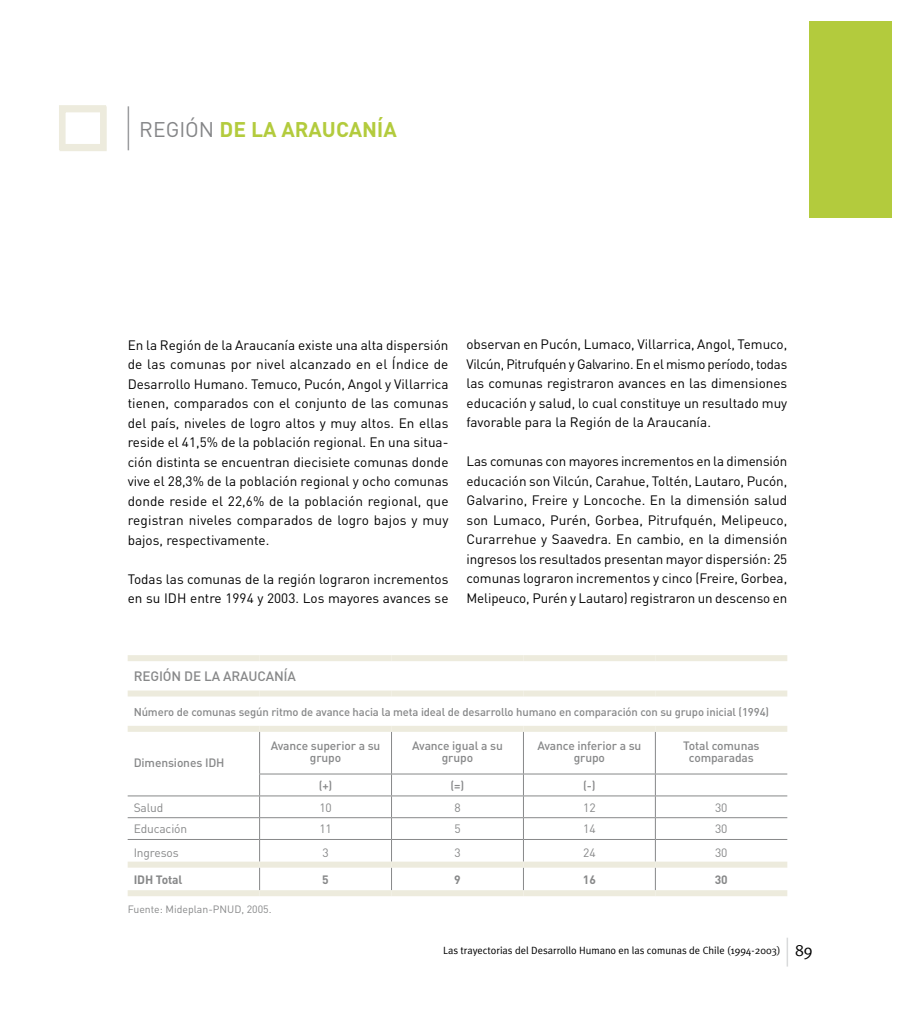
<style>
.page{position:relative;width:915px;height:1021px;background:#fff}
.page>*{position:absolute;margin:0;border:0;box-sizing:border-box;transform-origin:0 0}
.t1{font:21px "DIN";color:#848587}
.t2{font:700 21px "DIN";color:#b3cb3d}
.t3{font:13.5px/19.5px "DIN";color:#000;text-align:justify}
.t4{font:500 13.5px "DIN";color:#878889}
.t5{font:500 12px/12px "DIN";letter-spacing:-.01em;color:#878889;text-align:center}
.t6{font:12px "DIN";letter-spacing:-.01em;color:#878889}
.t7{font:700 12px "DIN";letter-spacing:-.01em;color:#878889}
.t8{font:500 11.25px "DIN";letter-spacing:-.01em;color:#878889}
.t9{font:10.5px "Meta Plus Normal";color:#000}
.t10{font:10.5px "DIN";color:#878889}
.s1{font-weight:700;color:#b3cb3d}
.s2{font-size:16.5px}
</style>
<div class="page">
<hr style="left:128px;top:106px;width:1px;height:44px;background:#9c9d9f">
<hr style="left:259px;top:731px;width:1px;height:42px;background:#878889">
<hr style="left:391px;top:731px;width:1px;height:42px;background:#878889">
<hr style="left:523px;top:731px;width:1px;height:42px;background:#878889">
<hr style="left:654px;top:731px;width:1px;height:42px;background:#878889">
<hr style="left:259px;top:773px;width:132px;height:1px;background:#878889">
<hr style="left:391px;top:773px;width:132px;height:1px;background:#878889">
<hr style="left:523px;top:773px;width:132px;height:1px;background:#878889">
<hr style="left:655px;top:773px;width:132px;height:1px;background:#878889">
<hr style="left:128px;top:795px;width:131px;height:1px;background:#878889">
<hr style="left:259px;top:795px;width:132px;height:1px;background:#878889">
<hr style="left:391px;top:795px;width:132px;height:1px;background:#878889">
<hr style="left:523px;top:795px;width:132px;height:1px;background:#878889">
<hr style="left:655px;top:795px;width:132px;height:1px;background:#878889">
<hr style="left:128px;top:817px;width:131px;height:1px;background:#878889">
<hr style="left:259px;top:817px;width:132px;height:1px;background:#878889">
<hr style="left:391px;top:817px;width:132px;height:1px;background:#878889">
<hr style="left:523px;top:817px;width:132px;height:1px;background:#878889">
<hr style="left:655px;top:817px;width:132px;height:1px;background:#878889">
<hr style="left:128px;top:839px;width:131px;height:1px;background:#878889">
<hr style="left:259px;top:839px;width:132px;height:1px;background:#878889">
<svg style="left:259px;top:774px;width:1px;height:87px"></svg>
<hr style="left:391px;top:839px;width:132px;height:1px;background:#878889">
<svg style="left:391px;top:774px;width:1px;height:87px"></svg>
<hr style="left:523px;top:839px;width:132px;height:1px;background:#878889">
<svg style="left:523px;top:774px;width:1px;height:87px"></svg>
<hr style="left:655px;top:839px;width:132px;height:1px;background:#878889">
<svg style="left:654px;top:774px;width:1px;height:87px"></svg>
<svg style="left:259px;top:867px;width:1px;height:23px"></svg>
<svg style="left:391px;top:867px;width:1px;height:23px"></svg>
<svg style="left:523px;top:867px;width:1px;height:23px"></svg>
<svg style="left:654px;top:867px;width:1px;height:23px"></svg>
<div style="left:128px;top:655px;width:131px;height:6px;background:#edebdd"></div>
<div style="left:259px;top:655px;width:132px;height:6px;background:#edebdd"></div>
<div style="left:391px;top:655px;width:132px;height:6px;background:#edebdd"></div>
<div style="left:523px;top:655px;width:132px;height:6px;background:#edebdd"></div>
<div style="left:655px;top:655px;width:132px;height:6px;background:#edebdd"></div>
<div style="left:128px;top:690px;width:131px;height:6px;background:#edebdd"></div>
<div style="left:259px;top:690px;width:132px;height:6px;background:#edebdd"></div>
<div style="left:391px;top:690px;width:132px;height:6px;background:#edebdd"></div>
<div style="left:523px;top:690px;width:132px;height:6px;background:#edebdd"></div>
<div style="left:655px;top:690px;width:132px;height:6px;background:#edebdd"></div>
<div style="left:128px;top:725px;width:131px;height:6px;background:#edebdd"></div>
<div style="left:259px;top:725px;width:132px;height:6px;background:#edebdd"></div>
<div style="left:391px;top:725px;width:132px;height:6px;background:#edebdd"></div>
<div style="left:523px;top:725px;width:132px;height:6px;background:#edebdd"></div>
<div style="left:655px;top:725px;width:132px;height:6px;background:#edebdd"></div>
<div style="left:128px;top:861px;width:131px;height:6px;background:#edebdd"></div>
<div style="left:259px;top:861px;width:132px;height:6px;background:#edebdd"></div>
<div style="left:391px;top:861px;width:132px;height:6px;background:#edebdd"></div>
<div style="left:523px;top:861px;width:132px;height:6px;background:#edebdd"></div>
<div style="left:655px;top:861px;width:132px;height:6px;background:#edebdd"></div>
<div style="left:128px;top:890px;width:131px;height:6px;background:#edebdd"></div>
<div style="left:259px;top:890px;width:132px;height:6px;background:#edebdd"></div>
<div style="left:391px;top:890px;width:132px;height:6px;background:#edebdd"></div>
<div style="left:523px;top:890px;width:132px;height:6px;background:#edebdd"></div>
<div style="left:655px;top:890px;width:132px;height:6px;background:#edebdd"></div>
<div style="left:60px;top:106px;width:47px;height:45px;border:6px solid #edebdd"></div>
<div style="left:809px;top:21px;width:82px;height:196px;background:#b3cb3d"></div>
<div style="left:59px;top:105px;width:47px;height:45px;border:6px solid #edebdd"></div>
<svg style="left:786px;top:938px;width:1px;height:28px"></svg>
<h1 class="t1" style="left:139px;top:116px;width:91px">REGIÓN <span class="s1">DELA</span></h1>
<h1 class="t2" style="left:281px;top:116px;width:27px">ARAUCANÍA</h1>
<p class="t3" style="left:128px;top:335px;width:322px">En la Región de la Araucanía existe una alta dispersión de las comunas por nivel alcanzado en el Índice de Desarrollo Humano. Temuco, Pucón, Angol y Villarrica tienen, comparados con el conjunto de las comunas del país, niveles de logro altos y muy altos. En ellas reside el 41,5% de la población regional. En una situa&shy;ción distinta se encuentran diecisiete comunas donde vive el 28,3% de la población regional y ocho comunas donde reside el 22,6% de la población regional, que registran niveles comparados de logro bajos y muy bajos, respectivamente.</p>
<p class="t3" style="left:128px;top:569px;width:322px">Todas las comunas de la región lograron incrementos en su IDH entre 1994 y 2003. Los mayores avances se</p>
<p class="t3" style="left:466px;top:334px;width:322px">observan en Pucón, Lumaco, Villarrica, Angol, Temuco, Vilcún, Pitrufquén y Galvarino. En el mismo período, todas las comunas registraron avances en las dimensiones educación y salud, lo cual constituye un resultado muy favorable para la Región de la Araucanía.</p>
<p class="t3" style="left:466px;top:451px;width:322px">Las comunas con mayores incrementos en la dimensión educación son Vilcún, Carahue, Toltén, Lautaro, Pucón, Galvarino, Freire y Loncoche. En la dimensión salud son Lumaco, Purén, Gorbea, Pitrufquén, Melipeuco, Curarrehue y Saavedra. En cambio, en la dimensión ingresos los resultados presentan mayor dispersión: 25 comunas lograron incrementos y cinco (Freire, Gorbea, Melipeuco, Purén y Lautaro) registraron un descenso en</p>
<p class="t4" style="left:134px;top:668px;width:17px">Región</p>
<p class="t4" style="left:184px;top:668px;width:57px">de la Araucanía</p>
<p class="t8" style="left:134px;top:704px;width:636px">Número de comunas según ritmo de avance hacia la meta ideal de desarrollo humano en comparación con su grupo inicial (1994)</p>
<p class="t5" style="left:134px;top:756px;width:92px">Dimensiones IDH</p>
<p class="t5" style="left:270px;top:739px;width:111px">Avance superior a su grupo</p>
<p class="t5" style="left:412px;top:739px;width:92px">Avance igual a su grupo</p>
<p class="t5" style="left:537px;top:739px;width:105px">Avance inferior a su grupo</p>
<p class="t5" style="left:682px;top:739px;width:78px">Total comunas comparadas</p>
<p class="t5" style="left:318px;top:779px;width:15px">(+)</p>
<p class="t5" style="left:450px;top:779px;width:15px">(=)</p>
<p class="t5" style="left:583px;top:779px;width:14px">(-)</p>
<p class="t6" style="left:134px;top:799px;width:31px">Salud</p>
<p class="t6" style="left:319px;top:799px;width:14px">10</p>
<p class="t6" style="left:454px;top:799px;width:8px">8</p>
<p class="t6" style="left:583px;top:799px;width:14px">12</p>
<p class="t6" style="left:715px;top:799px;width:14px">30</p>
<p class="t6" style="left:134px;top:821px;width:55px">Educación</p>
<p class="t6" style="left:319px;top:821px;width:14px">11</p>
<p class="t6" style="left:454px;top:821px;width:8px">5</p>
<p class="t6" style="left:583px;top:821px;width:14px">14</p>
<p class="t6" style="left:715px;top:821px;width:14px">30</p>
<p class="t6" style="left:134px;top:845px;width:47px">Ingresos</p>
<p class="t6" style="left:322px;top:845px;width:8px">3</p>
<p class="t6" style="left:454px;top:845px;width:8px">3</p>
<p class="t6" style="left:583px;top:845px;width:14px">24</p>
<p class="t6" style="left:715px;top:845px;width:14px">30</p>
<p class="t7" style="left:134px;top:871px;width:50px">IDH TOTAL</p>
<p class="t7" style="left:322px;top:871px;width:8px">5</p>
<p class="t7" style="left:454px;top:871px;width:8px">9</p>
<p class="t7" style="left:582px;top:871px;width:14px">16</p>
<p class="t7" style="left:714px;top:871px;width:14px">30</p>
<p class="t10" style="left:128px;top:902px;width:145px">Fuente: Mideplan-PNUD, 2005.</p>
<p class="t9" style="left:443px;top:944px;width:371px">Las trayectorias del Desarrollo Humano en las comunas de Chile (1994-2003) <span class="s2">89</span></p>
</div>
